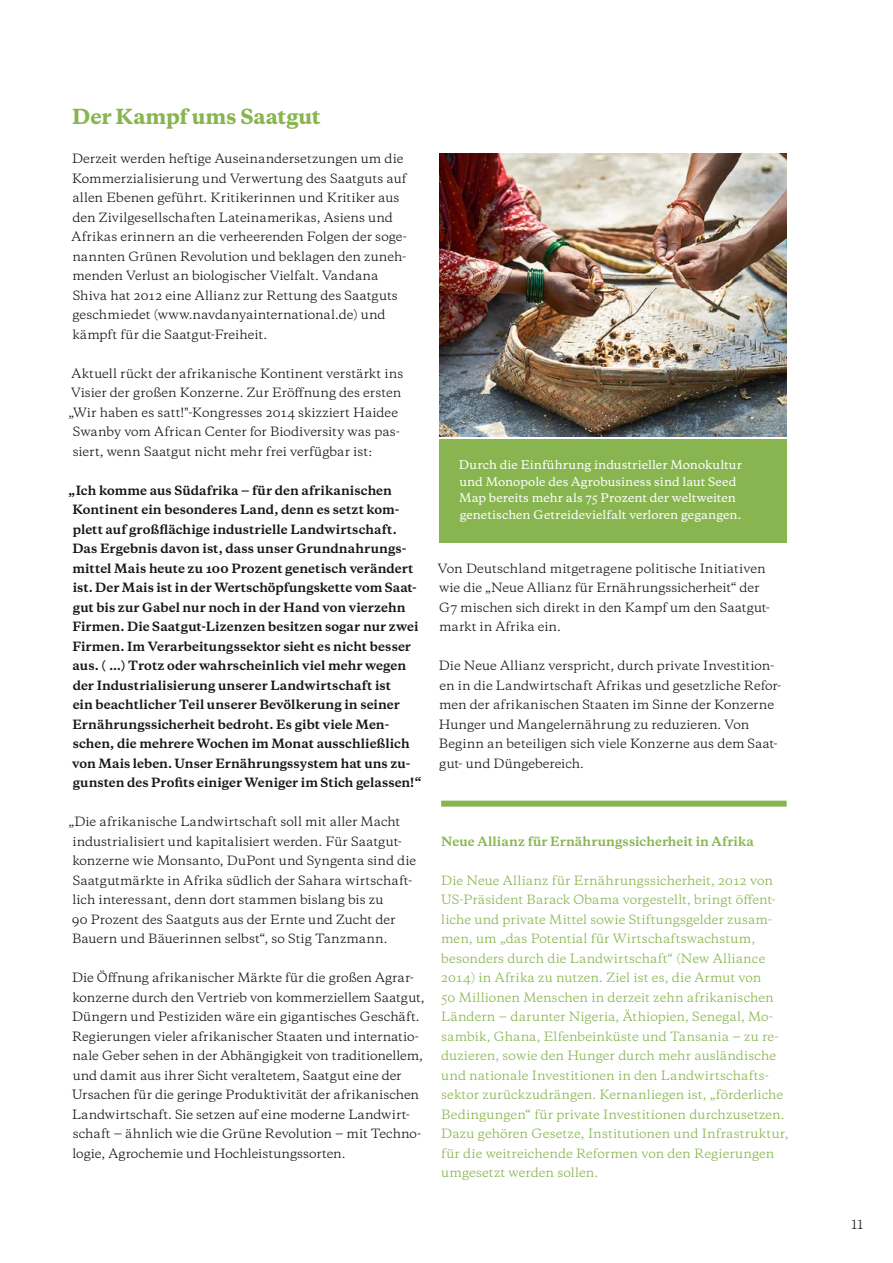
<style>
.page{position:relative;width:893px;height:1263px;background:#fff}
.page>*{position:absolute;margin:0;border:0;box-sizing:border-box;transform-origin:0 0}
.t1{font:800 19.5px "Galaxie Copernicus";letter-spacing:-.005em;color:#88b54f}
.t2{font:12px/19.5px "Galaxie Copernicus";color:#181716}
.t3{font:700 12px/19.5px "Galaxie Copernicus";letter-spacing:.005em;color:#181716}
.t4{font:12px/19.5px "Galaxie Copernicus";letter-spacing:.005em;color:#88b54f}
.t5{font:700 12px "Galaxie Copernicus";letter-spacing:.01em;color:#88b54f}
.t6{font:500 11.25px/16.5px "Galaxie Copernicus";letter-spacing:.005em;color:#fff}
</style>
<div class="page">
<div style="left:441px;top:801px;width:346px;height:6px;background:#88b54f"></div>
<div style="left:439px;top:439px;width:348px;height:104px;background:#88b54f"></div>
<img style="left:439px;top:153px;width:348px;height:283px">
<h1 class="t1" style="left:72px;top:104px;width:250px">Der Kampf ums Saatgut</h1>
<p class="t2" style="left:71px;top:149px;width:337px">Derzeit werden heftige Auseinandersetzungen um die Kommerzialisierung und Verwertung des Saatguts auf allen Ebenen geführt. Kritikerinnen und Kritiker aus den Zivilgesellschaften Lateinamerikas, Asiens und Afrikas erinnern an die verheerenden Folgen der soge&shy;nannten Grünen Revolution und beklagen den zuneh&shy;menden Verlust an biologischer Vielfalt. Vandana Shiva hat 2012 eine Allianz zur Rettung des Saatguts geschmiedet (www.navdanyainternational.de) und kämpft für die Saatgut-Freiheit.</p>
<p class="t2" style="left:71px;top:363px;width:333px">Aktuell rückt der afrikanische Kontinent verstärkt ins</p>
<p class="t2" style="left:71px;top:383px;width:332px">Visier der großen Konzerne. Zur Eröffnung des ersten</p>
<p class="t2" style="left:68px;top:402px;width:331px">„Wir haben es satt!"-Kongresses 2014 skizziert Haidee</p>
<p class="t2" style="left:73px;top:422px;width:329px">Swanby vom African Center for Biodiversity was pas-</p>
<p class="t2" style="left:73px;top:441px;width:301px">siert, wenn Saatgut nicht mehr frei verfügbar ist:</p>
<p class="t3" style="left:72px;top:480px;width:351px;text-indent:-4px">„Ich komme aus Südafrika ‒ für den afrikanischen Kontinent ein besonderes Land, denn es setzt kom&shy;plett auf großflächige industrielle Landwirtschaft.<br>Das Ergebnis davon ist, dass unser Grundnahrungs&shy;mittel Mais heute zu 100 Prozent genetisch verändert ist. Der Mais ist in der Wertschöpfungskette vom Saat&shy;gut bis zur Gabel nur noch in der Hand von vierzehn Firmen. Die Saatgut-Lizenzen besitzen sogar nur zwei Firmen. Im Verarbeitungssektor sieht es nicht besser aus. ( …) Trotz oder wahrscheinlich viel mehr wegen der Industrialisierung unserer Landwirtschaft ist<br>ein beachtlicher Teil unserer Bevölkerung in seiner Ernährungssicherheit bedroht. Es gibt viele Men&shy;schen, die mehrere Wochen im Monat ausschließlich von Mais leben. Unser Ernährungssystem hat uns zu&shy;gunsten des Profits einiger Weniger im Stich gelassen!“</p>
<p class="t2" style="left:68px;top:812px;width:349px">„Die afrikanische Landwirtschaft soll mit aller Macht industrialisiert und kapitalisiert werden. Für Saatgut&shy;konzerne wie Monsanto, DuPont und Syngenta sind die Saatgutmärkte in Afrika südlich der Sahara wirtschaft&shy;lich interessant, denn dort stammen bislang bis zu<br>90 Prozent des Saatguts aus der Ernte und Zucht der Bauern und Bäuerinnen selbst“, so Stig Tanzmann.</p>
<p class="t2" style="left:72px;top:968px;width:354px">Die Öffnung afrikanischer Märkte für die großen Agrar&shy;konzerne durch den Vertrieb von kommerziellem Saatgut, Düngern und Pestiziden wäre ein gigantisches Geschäft.<br>Regierungen vieler afrikanischer Staaten und internatio&shy;nale Geber sehen in der Abhängigkeit von traditionellem, und damit aus ihrer Sicht veraltetem, Saatgut eine der Ursachen für die geringe Produktivität der afrikanischen Landwirtschaft. Sie setzen auf eine moderne Landwirt&shy;schaft ‒ ähnlich wie die Grüne Revolution ‒ mit Techno&shy;logie, Agrochemie und Hochleistungssorten.</p>
<p class="t6" style="left:459px;top:457px;width:285px">Durch die Einführung industrieller Monokultur und Monopole des Agrobusiness sind laut Seed Map bereits mehr als 75 Prozent der weltweiten genetischen Getreidevielfalt verloren gegangen.</p>
<p class="t2" style="left:438px;top:558px;width:334px">Von Deutschland mitgetragene politische Initiativen wie die „Neue Allianz für Ernährungssicherheit“ der G7 mischen sich direkt in den Kampf um den Saatgut&shy;markt in Afrika ein.</p>
<p class="t2" style="left:439px;top:656px;width:344px">Die Neue Allianz verspricht, durch private Investition&shy;en in die Landwirtschaft Afrikas und gesetzliche Refor&shy;men der afrikanischen Staaten im Sinne der Konzerne Hunger und Mangelernährung zu reduzieren. Von Beginn an beteiligen sich viele Konzerne aus dem Saat&shy;gut- und Düngebereich.</p>
<p class="t5" style="left:441px;top:833px;width:314px">Neue Allianz für Ernährungssicherheit in Afrika</p>
<p class="t4" style="left:441px;top:870px;width:349px">Die Neue Allianz für Ernährungssicherheit, 2012 von US-Präsident Barack Obama vorgestellt, bringt öffent&shy;liche und private Mittel sowie Stiftungsgelder zusam&shy;men, um „das Potential für Wirtschaftswachstum, besonders durch die Landwirtschaft“ (New Alliance 2014) in Afrika zu nutzen. Ziel ist es, die Armut von<br>50 Millionen Menschen in derzeit zehn afrikanischen Ländern ‒ darunter Nigeria, Äthiopien, Senegal, Mo&shy;sambik, Ghana, Elfenbeinküste und Tansania ‒ zu re&shy;duzieren, sowie den Hunger durch mehr ausländische und nationale Investitionen in den Landwirtschafts&shy;sektor zurückzudrängen. Kernanliegen ist, „förderliche Bedingungen“ für private Investitionen durchzusetzen.<br>Dazu gehören Gesetze, Institutionen und Infrastruktur, für die weitreichende Reformen von den Regierungen umgesetzt werden sollen.</p>
<p class="t2" style="left:851px;top:1214px;width:13px">11</p>
</div>
